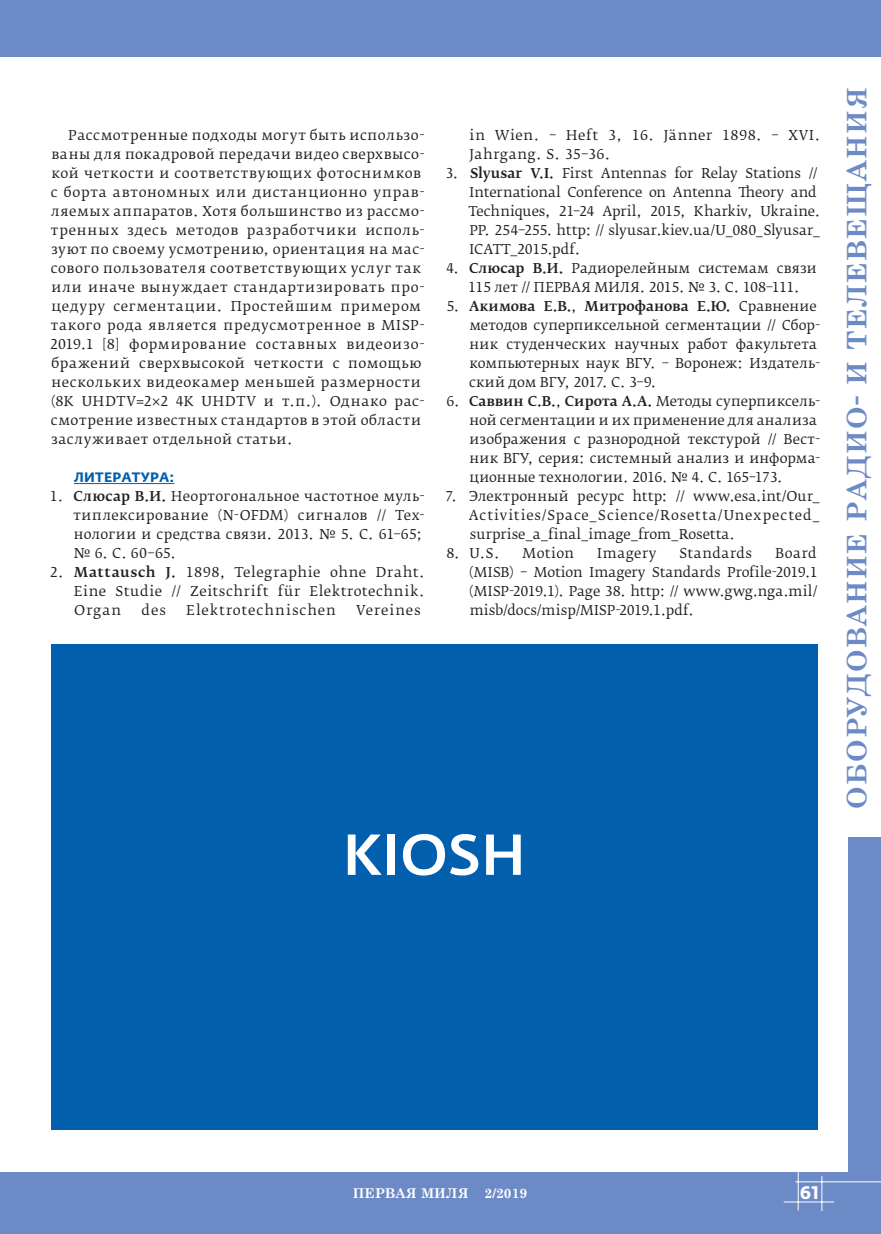
<style>
.page{position:relative;width:881px;height:1234px;background:#fff}
.page>*{position:absolute;margin:0;border:0;box-sizing:border-box;transform-origin:0 0}
.t1{font:500 57px "Fedra Sans Alt Pro";color:#fff}
.t2{font:700 27px "Century Schoolbook";letter-spacing:.05em;color:#6c8bc6}
.t3{font:700 18px "Fedra Sans Pro";color:#fff}
.t4{font:13.5px/19px "Fedra Serif B Pro";letter-spacing:.05em;color:#231f20}
.t5{font:13.5px/19px "Fedra Serif B Pro";letter-spacing:.03em;color:#231f20;text-align:justify}
.t6{font:13.5px/19px "Fedra Serif B Pro";letter-spacing:.005em;color:#231f20}
.t7{font:13.5px/19px "Fedra Serif B Pro";color:#231f20}
.t8{font:13.5px/19px "Fedra Serif B Pro";letter-spacing:.01em;color:#231f20;text-align:center}
.t9{font:13.5px "Fedra Serif B Pro";letter-spacing:.07em;color:#231f20}
.t10{font:700 13.5px "Century Schoolbook";color:#fff}
.t11{font:700 13.5px "Fedra Sans Pro";letter-spacing:.02em;color:#015fae}
.t12{font:13.5px "Fedra Serif B Pro";letter-spacing:.065em;color:#231f20}
.s1{font-weight:500}
</style>
<div class="page">
<div style="left:0;top:0;width:880px;height:57px;background:#6c8bc6"></div>
<div style="left:0;top:1172px;width:880px;height:61px;background:#6c8bc6"></div>
<div style="left:847px;top:0;width:33px;height:1233px;background:#6c8bc6"></div>
<hr style="left:783px;top:1201px;width:50px;height:1px;background:#fff">
<hr style="left:797px;top:1171px;width:1px;height:39px;background:#fff">
<hr style="left:821px;top:1175px;width:1px;height:35px;background:#fff">
<hr style="left:795px;top:1181px;width:85px;height:1px;background:#fff">
<div style="left:846px;top:57px;width:34px;height:779px;background:#fff"></div>
<hr style="left:74px;top:483px;width:100px;height:1px;background:#015fae">
<div style="left:51px;top:644px;width:766px;height:485px;background:#015fae"></div>
<p class="t4" style="left:51px;top:125px;width:375px;text-indent:18px">Рассмотренные подходы могут быть использо&shy;ваны для покадровой передачи видео сверхвысо&shy;кой четкости и соответствующих фотоснимков с борта автономных или дистанционно управ&shy;ляемых аппаратов. Хотя большинство из рассмо&shy;тренных здесь методов разработчики исполь&shy;зуют по своему усмотрению, ориентация на мас&shy;сового пользователя соответствующих услуг так или иначе вынуждает стандартизировать про&shy;цедуру сегментации. Простейшим примером такого рода является предусмотренное в MISP-2019.1 [8] формирование составных видеоизо&shy;бражений сверхвысокой четкости с помощью нескольких видеокамер меньшей размерности (8K UHDTV=2×2 4K UHDTV и т.п.). Однако рас&shy;смотрение известных стандартов в этой области заслуживает отдельной статьи.</p>
<p class="t11" style="left:74px;top:469px;width:102px">ЛИТЕРАТУРА:</p>
<p class="t5" style="left:73px;top:487px;width:352px;text-align:left;text-indent:-24px">1. <span class="s1">Слюсар В.И.</span> Неортогональное частотное муль&shy;типлексирование (N-OFDM) сигналов // Тех&shy;нологии и средства связи. 2013. № 5. C. 61–65; № 6. C. 60–65.</p>
<p class="t5" style="left:74px;top:563px;width:352px;text-indent:-24px">2. <span class="s1">Mattausch J.</span> 1898, Telegraphie ohne Draht.<br>Eine Studie // Zeitschrift für Elektrotechnik.<br>Organ</p>
<p class="t5" style="left:141px;top:601px;width:26px">des</p>
<p class="t9" style="left:186px;top:602px;width:151px">Elektrotechnischen</p>
<p class="t12" style="left:356px;top:602px;width:66px">Vereines</p>
<p class="t5" style="left:469px;top:125px;width:352px">in Wien. – Heft 3, 16. Jänner 1898. – XVI.<br>Jahrgang. S. 35–36.</p>
<p class="t7" style="left:469px;top:163px;width:353px;text-indent:-23px">3. <span class="s1">Slyusar V.I.</span> First Antennas for Relay Stations // International Conference on Antenna Theory and Techniques, 21–24 April, 2015, Kharkiv, Ukraine.<br>PP. 254–255. http: // slyusar.kiev.ua/U_080_Slyusar_ ICATT_2015.pdf.</p>
<p class="t8" style="left:446px;top:258px;width:372px">4. <span class="s1">Слюсар В.И.</span> Радиорелейным системам связи<br>115 лет // ПЕРВАЯ МИЛЯ. 2015. № 3. C. 108–111.</p>
<p class="t6" style="left:469px;top:296px;width:352px;text-indent:-23px">5. <span class="s1">Акимова Е.В.</span>, <span class="s1">Митрофанова Е.Ю.</span> Cравнение методов суперпиксельной сегментации // Сбор&shy;ник студенческих научных работ факультета компьютерных наук ВГУ. – Воронеж: Издатель&shy;ский дом ВГУ, 2017. С. 3–9.</p>
<p class="t6" style="left:469px;top:392px;width:352px;text-indent:-23px">6. <span class="s1">Саввин С.В.</span>, <span class="s1">Сирота А.А.</span> Методы суперпиксель&shy;ной сегментации и их применение для анализа изображения с разнородной текстурой // Вест&shy;ник ВГУ, серия: системный анализ и информа&shy;ционные технологии. 2016. № 4. C. 165–173.</p>
<p class="t5" style="left:468px;top:487px;width:352px;text-indent:-23px">7. Электронный ресурс http: // www.esa.int/Our_ Activities/Space_Science/Rosetta/Unexpected_ surprise_a_final_image_from_Rosetta.</p>
<p class="t5" style="left:446px;top:544px;width:54px">8. U.S.</p>
<p class="t5" style="left:522px;top:544px;width:53px">Motion</p>
<p class="t5" style="left:597px;top:544px;width:61px">Imagery</p>
<p class="t4" style="left:679px;top:544px;width:74px">Standards</p>
<p class="t5" style="left:469px;top:544px;width:350px;text-indent:306px">Board (MISB) – Motion Imagery Standards Profile-2019.1 (MISP-2019.1). Page 38. http: // www.gwg.nga.mil/ misb/docs/misp/MISP-2019.1.pdf.</p>
<h1 class="t1" style="left:342px;top:819px;width:185px">KIOSH</h1>
<h2 class="t2" style="left:835px;top:808px;width:723px;rotate:-90deg">Оборудование радио- и телевещания</h2>
<p class="t10" style="left:352px;top:1181px;width:176px">ПЕРВАЯ МИЛЯ 2/2019</p>
<h3 class="t3" style="left:800px;top:1180px;width:20px">61</h3>
</div>
